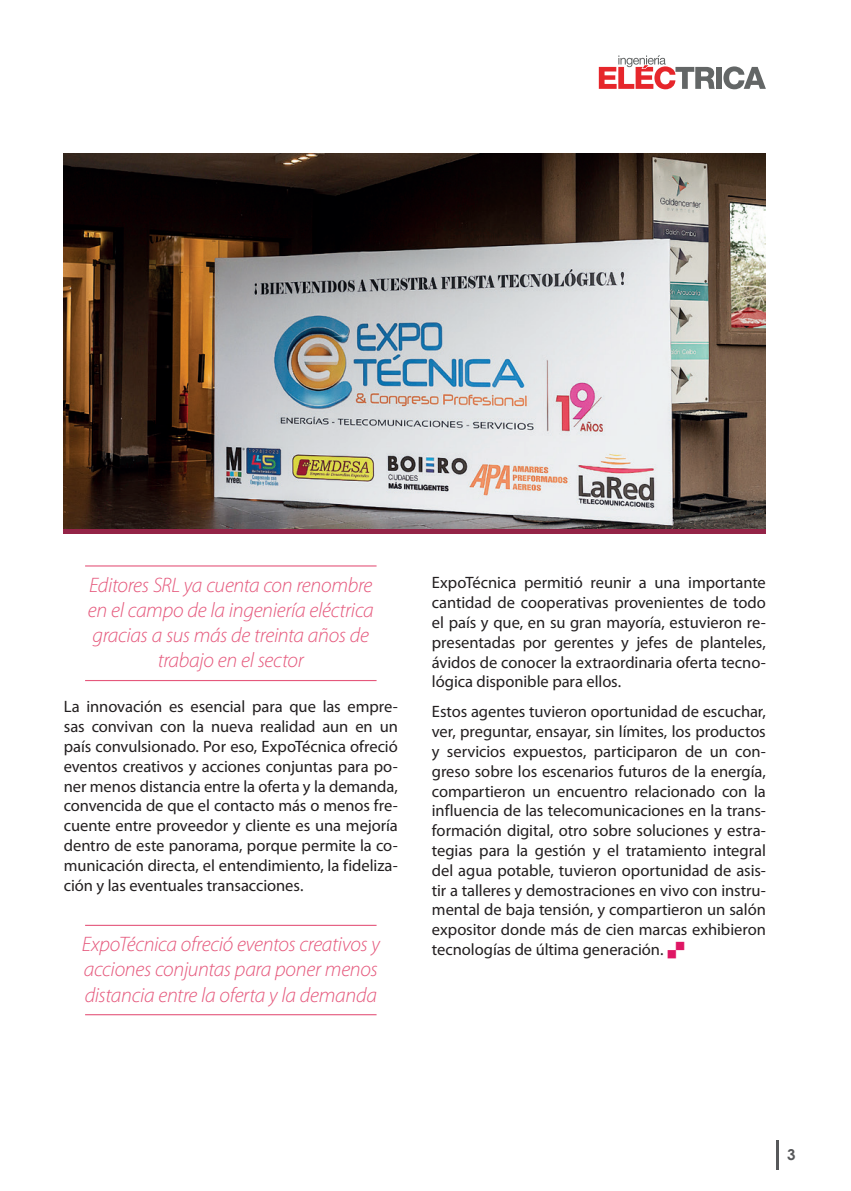
<style>
.page{position:relative;width:851px;height:1191px;background:#fff}
.page>*{position:absolute;margin:0;border:0;box-sizing:border-box;transform-origin:0 0}
.Destacado{font:italic 300 21px/25.2px "Myriad Pro";letter-spacing:-.015em;color:#e5587c;text-align:center}
.Texto{font:16.5px/19.8px "Myriad Pro";letter-spacing:-.005em;color:#231f20;text-align:justify}
.t1{font:700 15px "Century Gothic";color:#57585a}
</style>
<div class="page">
<hr style="left:776px;top:1140px;width:2px;height:29px;background:#57585a">
<div style="left:715px;top:67px;width:6px;height:22px;background:#636666"></div>
<svg style="left:723px;top:66px;width:42px;height:23px"></svg>
<svg style="left:598px;top:55px;width:116px;height:34px"></svg>
<hr style="left:85px;top:565px;width:291px;height:1px;background:#e5587c">
<hr style="left:85px;top:680px;width:291px;height:1px;background:#e5587c">
<hr style="left:85px;top:924px;width:291px;height:2px;background:#e5587c">
<hr style="left:85px;top:1014px;width:291px;height:1px;background:#e5587c">
<img style="left:64px;top:153px;width:701px;height:376px">
<hr style="left:64px;top:529px;width:701px;height:4px;background:#942447">
<p class="Destacado" style="left:88px;top:572px;width:287px">Editores SRL ya cuenta con renombre en el campo de la ingeniería eléctrica gracias a sus más de treinta años de trabajo en el sector</p>
<p class="Texto" style="left:64px;top:697px;width:335px">La innovación es esencial para que las empre&shy;sas convivan con la nueva realidad aun en un país convulsionado. Por eso, ExpoTécnica ofreció eventos creativos y acciones conjuntas para po&shy;ner menos distancia entre la oferta y la demanda, convencida de que el contacto más o menos fre&shy;cuente entre proveedor y cliente es una mejoría dentro de este panorama, porque permite la co&shy;municación directa, el entendimiento, la fideliza&shy;ción y las eventuales transacciones.</p>
<p class="Destacado" style="left:82px;top:931px;width:300px;text-align:justify">ExpoTécnica ofreció eventos creativos y acciones conjuntas para poner menos distancia entre la oferta y la demanda</p>
<p class="Texto" style="left:432px;top:573px;width:335px">ExpoTécnica permitió reunir a una importante cantidad de cooperativas provenientes de todo el país y que, en su gran mayoría, estuvieron re&shy;presentadas por gerentes y jefes de planteles, ávidos de conocer la extraordinaria oferta tecno&shy;lógica disponible para ellos.</p>
<p class="Texto" style="left:432px;top:702px;width:335px">Estos agentes tuvieron oportunidad de escuchar, ver, preguntar, ensayar, sin límites, los productos y servicios expuestos, participaron de un con&shy;greso sobre los escenarios futuros de la energía, compartieron un encuentro relacionado con la influencia de las telecomunicaciones en la trans&shy;formación digital, otro sobre soluciones y estra&shy;tegias para la gestión y el tratamiento integral del agua potable, tuvieron oportunidad de asis&shy;tir a talleres y demostraciones en vivo con instru&shy;mental de baja tensión, y compartieron un salón expositor donde más de cien marcas exhibieron tecnologías de última generación.</p>
<p class="t1" style="left:787px;top:1143px;width:10px">3</p>
</div>
